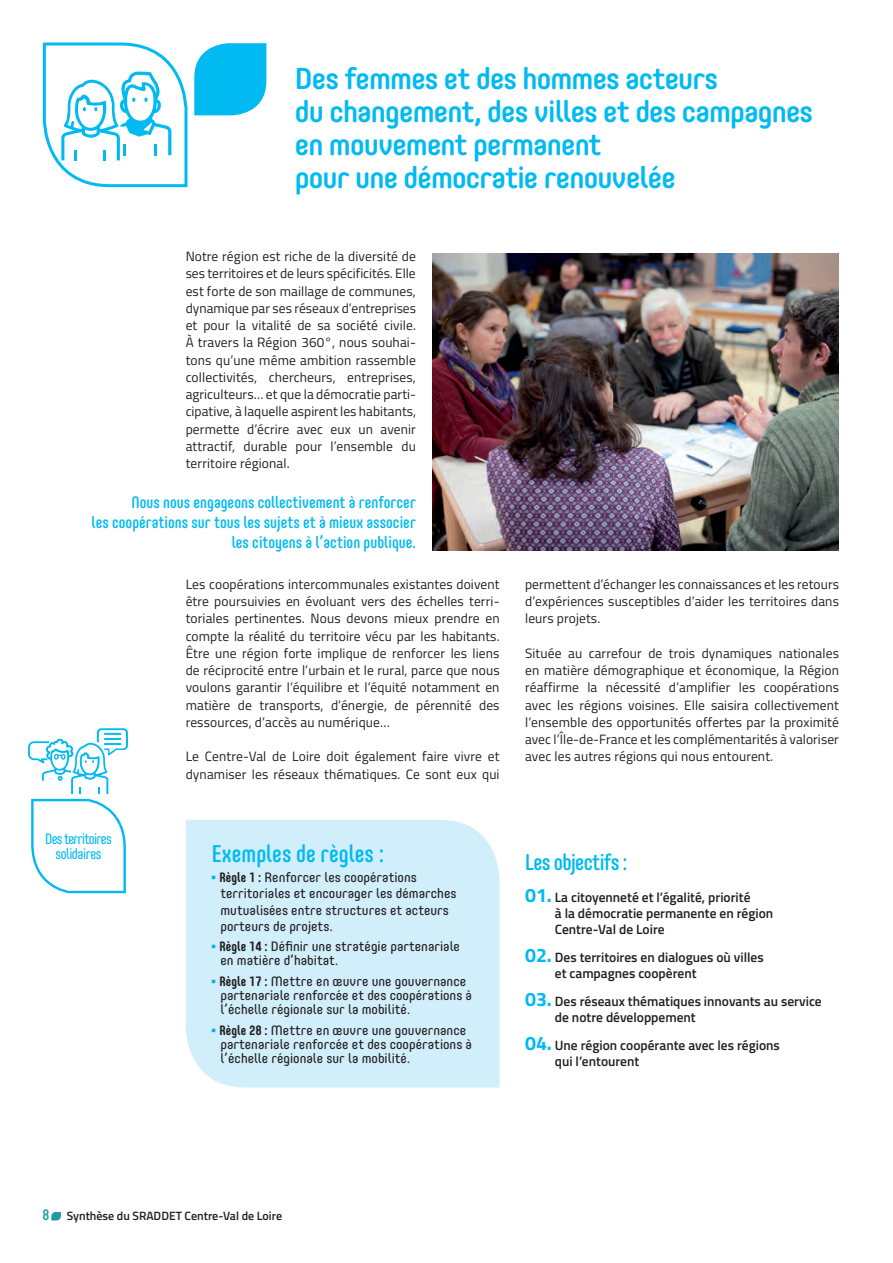
<style>
.page{position:relative;width:893px;height:1263px;background:#fff}
.page>*{position:absolute;margin:0;border:0;box-sizing:border-box;transform-origin:0 0}
.t1{font:500 30px/33px "Core Mellow";letter-spacing:-.03em;color:#00baf1}
.t2{font:500 condensed 24px "Core Mellow";color:#00baf1}
.t3{font:500 condensed 22.5px "Core Mellow";letter-spacing:-.03em;color:#00baf1}
.t4{font:500 condensed 16.5px/19.8px "Core Mellow";color:#00baf1;text-align:right}
.t5{font:condensed 15px/15px "Core Mellow";letter-spacing:-.05em;color:#00baf1;text-align:center}
.t6{font:13.5px/17.2px "Titillium Web";letter-spacing:.01em;color:#231f20;text-align:justify}
.t7{font:13.5px/14.2px "Core Mellow";color:#231f20}
.t8{font:600 13.5px/16.2px "Titillium Web";color:#231f20}
.t9{font:600 12px "Titillium Web";color:#231f20}
.s1{font-family:"Universal Newswith Comm Pi";color:#00aeef}
.s2{font-weight:700;font-stretch:condensed}
.s3{font-weight:700;font-size:19.5px;color:#00baf1}
.s4{font-family:"Core Mellow";font-weight:500;font-stretch:condensed;font-size:15px;color:#1f9b9e}
</style>
<div class="page">
<svg style="left:51px;top:1212px;width:10px;height:8px"></svg>
<img style="left:433px;top:253px;width:406px;height:298px">
<div style="left:186px;top:820px;width:314px;height:267px;background:#d1eefb"></div>
<svg style="left:28px;top:728px;width:100px;height:166px"></svg>
<svg style="left:42px;top:42px;width:224px;height:146px"></svg>
<h1 class="t1" style="left:295px;top:60px;width:520px">Des femmes et des hommes acteurs<br>du changement, des villes et des campagnes en mouvement permanent<br>pour une démocratie renouvelée</h1>
<p class="t6" style="left:186px;top:247px;width:232px">Notre région est riche de la diversité de ses territoires et de leurs spécificités. Elle est forte de son maillage de communes, dynamique par ses réseaux d’entreprises et pour la vitalité de sa société civile.<br>À travers la Région 360°, nous souhai&shy;tons qu’une même ambition rassemble collectivités, chercheurs, entreprises, agriculteurs… et que la démocratie parti&shy;cipative, à laquelle aspirent les habitants, permette d’écrire avec eux un avenir attractif, durable pour l’ensemble du territoire régional.</p>
<p class="t4" style="left:92px;top:492px;width:326px">Nous nous engageons collectivement à renforcer<br>les coopérations sur tous les sujets et à mieux associer les citoyens à l’action publique.</p>
<p class="t5" style="left:45px;top:831px;width:68px">Des territoires solidaires</p>
<p class="t6" style="left:186px;top:575px;width:315px">Les coopérations intercommunales existantes doivent être poursuivies en évoluant vers des échelles terri&shy;toriales pertinentes. Nous devons mieux prendre en compte la réalité du territoire vécu par les habitants.<br>Être une région forte implique de renforcer les liens de réciprocité entre l’urbain et le rural, parce que nous voulons garantir l’équilibre et l’équité notamment en matière de transports, d’énergie, de pérennité des ressources, d’accès au numérique…</p>
<p class="t6" style="left:186px;top:747px;width:315px">Le Centre-Val de Loire doit également faire vivre et dynamiser les réseaux thématiques. Ce sont eux qui</p>
<h2 class="t2" style="left:212px;top:835px;width:174px">Exemples de règles :</h2>
<p class="t7" style="left:220px;top:869px;width:237px;line-height:16.2px;text-indent:-9px"><span class="s1">▪</span> <span class="s2">Règle 1 :</span> Renforcer les coopérations territoriales et encourager les démarches mutualisées entre structures et acteurs porteurs de projets.</p>
<p class="t7" style="left:220px;top:939px;width:241px;text-indent:-9px"><span class="s1">▪</span> <span class="s2">Règle 14 :</span> Définir une stratégie partenariale en matière d’habitat.</p>
<p class="t7" style="left:220px;top:973px;width:253px;text-indent:-9px"><span class="s1">▪</span> <span class="s2">Règle 17 :</span> Mettre en œuvre une gouvernance partenariale renforcée et des coopérations à l’échelle régionale sur la mobilité.</p>
<p class="t7" style="left:220px;top:1022px;width:253px;text-indent:-9px"><span class="s1">▪</span> <span class="s2">Règle 28 :</span> Mettre en œuvre une gouvernance partenariale renforcée et des coopérations à l’échelle régionale sur la mobilité.</p>
<p class="t6" style="left:525px;top:575px;width:316px">permettent d’échanger les connaissances et les retours d’expériences susceptibles d’aider les territoires dans leurs projets.</p>
<p class="t6" style="left:525px;top:644px;width:315px">Située au carrefour de trois dynamiques nationales en matière démographique et économique, la Région réaffirme la nécessité d’amplifier les coopérations avec les régions voisines. Elle saisira collectivement l’ensemble des opportunités offertes par la proximité avec l’Île-de-France et les complémentarités à valoriser avec les autres régions qui nous entourent.</p>
<h3 class="t3" style="left:525px;top:845px;width:104px">Les objectifs :</h3>
<p class="t8" style="left:555px;top:888px;width:220px;text-indent:-30px"><span class="s3">01.</span> La citoyenneté et l’égalité, priorité<br>à la démocratie permanente en région<br>Centre-Val de Loire</p>
<p class="t8" style="left:555px;top:948px;width:210px;text-indent:-30px"><span class="s3">02.</span> Des territoires en dialogues où villes et campagnes coopèrent</p>
<p class="t8" style="left:555px;top:992px;width:268px;text-indent:-30px"><span class="s3">03.</span> Des réseaux thématiques innovants au service de notre développement</p>
<p class="t8" style="left:555px;top:1036px;width:227px;text-indent:-30px"><span class="s3">04.</span> Une région coopérante avec les régions qui l’entourent</p>
<p class="t9" style="left:43px;top:1207px;width:241px"><span class="s4">8</span> Synthèse du SRADDET Centre-Val de Loire</p>
</div>
